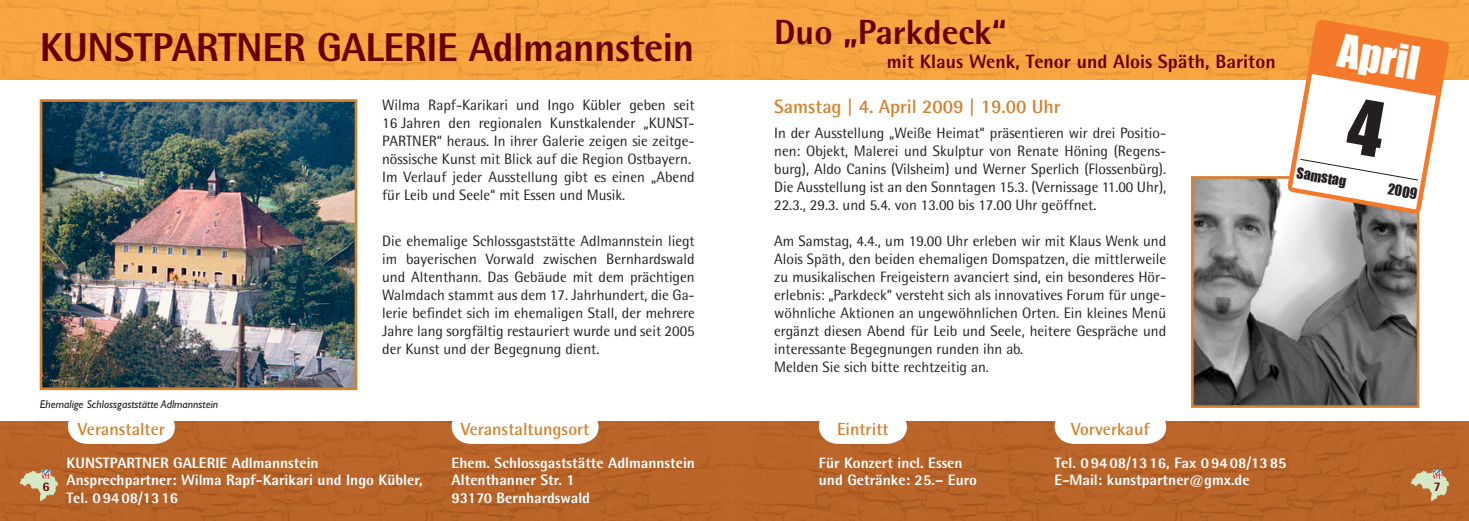
<style>
.page{position:relative;width:1469px;height:521px;background:#fff}
.page>*{position:absolute;margin:0;border:0;box-sizing:border-box;transform-origin:0 0}
.t1{font:42px "Impact";color:#fff}
.t2{font:800 40.25px "Rotis Semi Sans";letter-spacing:-.01em;color:#600}
.t3{font:800 35px "Rotis Semi Sans";color:#600}
.t4{font:800 19.25px "Rotis Semi Sans";color:#600}
.t5{font:700 19.25px "Rotis Semi Sans";color:#d6802c}
.t6{font:700 17.5px "Rotis Semi Sans";color:#d6802c}
.t7{font:15.05px/18px "Rotis Semi Sans";color:#231f20}
.t8{font:800 15.05px/17.5px "Rotis Semi Sans";color:#fff}
.t9{font:14px "Impact";color:#231f20}
.t10{font:800 13.12px "Rotis Semi Sans";color:#600}
.t11{font:italic 11.38px "Gill Sans";color:#231f20}
</style>
<div class="page">
<img style="left:0;top:0;width:1468px;height:79px">
<img style="left:0;top:422px;width:1468px;height:99px">
<svg style="left:68px;top:421px;width:107px;height:23px"></svg>
<svg style="left:20px;top:469px;width:38px;height:32px"></svg>
<svg style="left:819px;top:421px;width:88px;height:23px"></svg>
<svg style="left:1054px;top:421px;width:112px;height:23px"></svg>
<svg style="left:1410px;top:469px;width:38px;height:32px"></svg>
<img style="left:44px;top:103px;width:309px;height:283px">
<div style="left:40px;top:99px;width:317px;height:291px;border:3px solid #d6802c"></div>
<img style="left:1195px;top:180px;width:220px;height:224px">
<div style="left:1191px;top:176px;width:228px;height:232px;border:3px solid #d6802c"></div>
<svg style="left:1286px;top:19px;width:164px;height:195px;fill:#f47a2e"></svg>
<svg style="left:451px;top:421px;width:147px;height:23px"></svg>
<svg style="left:1291px;top:74px;width:144px;height:135px"></svg>
<h2 class="t2" style="left:40px;top:22px;width:656px">KUNSTPARTNER GALERIE Adlmannstein</h2>
<p class="t7" style="left:382px;top:95px;width:314px">Wilma Rapf-Karikari und Ingo Kübler geben seit 16 Jahren den regionalen Kunstkalender „KUNST-PARTNER“ heraus. In ihrer Galerie zeigen sie zeitge&shy;nössische Kunst mit Blick auf die Region Ostbayern.<br>Im Verlauf jeder Ausstellung gibt es einen „Abend für Leib und Seele“ mit Essen und Musik.</p>
<p class="t7" style="left:382px;top:232px;width:314px;text-align:justify">Die ehemalige Schlossgaststätte Adlmannstein liegt im bayerischen Vorwald zwischen Bernhardswald und Altenthann. Das Gebäude mit dem prächtigen Walmdach stammt aus dem 17. Jahrhundert, die Ga&shy;lerie befindet sich im ehemaligen Stall, der mehrere Jahre lang sorgfältig restauriert wurde und seit 2005 der Kunst und der Begegnung dient.</p>
<h3 class="t3" style="left:774px;top:10px;width:234px">Duo „Parkdeck“</h3>
<p class="t4" style="left:886px;top:49px;width:390px">mit Klaus Wenk, Tenor und Alois Späth, Bariton</p>
<p class="t5" style="left:774px;top:94px;width:288px">Samstag | 4. April 2009 | 19.00 Uhr</p>
<p class="t7" style="left:774px;top:123px;width:393px;text-align:justify">In der Ausstellung „Weiße Heimat“ präsentieren wir drei Positio&shy;nen: Objekt, Malerei und Skulptur von Renate Höning (Regens&shy;burg), Aldo Canins (Vilsheim) und Werner Sperlich (Flossenbürg).<br>Die Ausstellung ist an den Sonntagen 15.3. (Vernissage 11.00 Uhr), 22.3., 29.3. und 5.4. von 13.00 bis 17.00 Uhr geöffnet.</p>
<p class="t7" style="left:774px;top:231px;width:393px">Am Samstag, 4.4., um 19.00 Uhr erleben wir mit Klaus Wenk und Alois Späth, den beiden ehemaligen Domspatzen, die mittlerweile zu musikalischen Freigeistern avanciert sind, ein besonderes Hör&shy;erlebnis: „Parkdeck“ versteht sich als innovatives Forum für unge&shy;wöhnliche Aktionen an ungewöhnlichen Orten. Ein kleines Menü ergänzt diesen Abend für Leib und Seele, heitere Gespräche und interessante Begegnungen runden ihn ab.<br>Melden Sie sich bitte rechtzeitig an.</p>
<h1 class="t1" style="left:1343px;top:24px;width:83px;rotate:10deg">April</h1>
<p class="t9" style="left:1298px;top:164px;width:52px;rotate:10deg">Samstag</p>
<p class="t9" style="left:1389px;top:180px;width:31px;rotate:10deg">2009</p>
<p class="t11" style="left:40px;top:397px;width:180px">Ehemalige Schlossgaststätte Adlmannstein</p>
<p class="t6" style="left:78px;top:418px;width:89px">Veranstalter</p>
<p class="t6" style="left:461px;top:418px;width:130px">Veranstaltungsort</p>
<p class="t6" style="left:837px;top:418px;width:53px">Eintritt</p>
<p class="t6" style="left:1071px;top:418px;width:80px">Vorverkauf</p>
<p class="t10" style="left:42px;top:478px;width:9px">6</p>
<p class="t8" style="left:67px;top:454px;width:358px">KUNSTPARTNER GALERIE Adlmannstein<br>Ansprechpartner: Wilma Rapf-Karikari und Ingo Kübler,<br>Tel. 0 94 08/13 16</p>
<p class="t8" style="left:451px;top:454px;width:245px">Ehem. Schlossgaststätte Adlmannstein<br>Altenthanner Str. 1<br>93170 Bernhardswald</p>
<p class="t8" style="left:819px;top:454px;width:159px">Für Konzert incl. Essen und Getränke: 25.– Euro</p>
<p class="t8" style="left:1054px;top:454px;width:233px">Tel. 0 94 08/13 16, Fax 0 94 08/13 85<br>E-Mail: kunstpartner@gmx.de</p>
<p class="t10" style="left:1433px;top:478px;width:9px">7</p>
</div>
